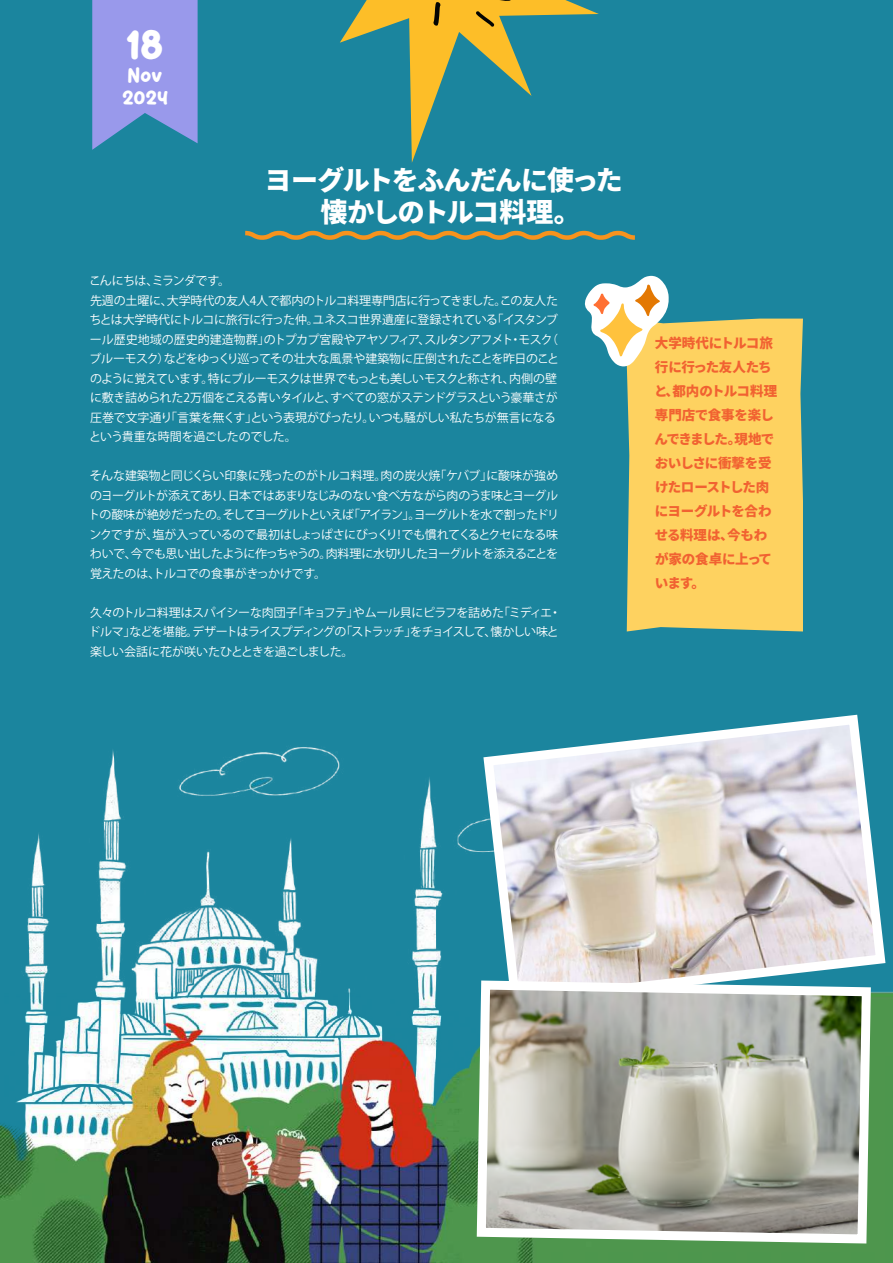
<style>
.page{position:relative;width:893px;height:1263px;background:#1b859e}
.page>*{position:absolute;margin:0;border:0;box-sizing:border-box;transform-origin:0 0}
.t1{font:37.5px "Nice Sugar";color:#fff}
.t2{font:900 27px/32.4px "Noto Sans JP";letter-spacing:-.055em;color:#fff;text-align:center}
.t3{font:18px/21.6px "Nice Sugar";color:#fff;text-align:center}
.t4{font:900 13.5px/24px "Noto Sans JP";letter-spacing:-.03em;color:#f16231}
.t5{font:12px/19.5px "Koz Go Pr 6 N";letter-spacing:-.04em;color:#fff}
</style>
<div class="page">
<svg style="left:245px;top:230px;width:390px;height:10px"></svg>
<div style="left:627px;top:319px;width:176px;height:312px;background:#fed260"></div>
<svg style="left:584px;top:276px;width:85px;height:90px"></svg>
<svg style="left:92px;top:0;width:106px;height:150px;background:#8796e0"></svg>
<svg style="left:340px;top:0;width:259px;height:163px"></svg>
<img style="left:0;top:747px;width:893px;height:516px">
<svg style="left:478px;top:714px;width:412px;height:296px"></svg>
<svg style="left:472px;top:976px;width:403px;height:272px;background:#adb3a6"></svg>
<h1 class="t1" style="left:126px;top:24px;width:39px">18</h1>
<h3 class="t3" style="left:122px;top:66px;width:47px">Nov<br>2024</h3>
<h2 class="t2" style="left:265px;top:164px;width:360px">ヨーグルトをふんだんに使った懐かしのトルコ料理。</h2>
<p class="t5" style="left:89px;top:271px;width:471px">こんにちは、ミランダです。<br>先週の土曜に、大学時代の友人4人で都内のトルコ料理専門店に行ってきました。この友人たちとは大学時代にトルコに旅行に行った仲。ユネスコ世界遺産に登録されている「イスタンブール歴史地域の歴史的建造物群」のトプカプ宮殿やアヤソフィア、スルタンアフメト・モスク（ブルーモスク）などをゆっくり巡ってその壮大な風景や建築物に圧倒されたことを昨日のことのように覚えています。特にブルーモスクは世界でもっとも美しいモスクと称され、内側の壁に敷き詰められた2万個をこえる青いタイルと、すべての窓がステンドグラスという豪華さが圧巻で文字通り「言葉を無くす」という表現がぴったり。いつも騒がしい私たちが無言になるという貴重な時間を過ごしたのでした。</p>
<p class="t5" style="left:88px;top:466px;width:472px;text-align:justify">そんな建築物と同じくらい印象に残ったのがトルコ料理。肉の炭火焼「ケバブ」に酸味が強めのヨーグルトが添えてあり、日本ではあまりなじみのない食べ方ながら肉のうま味とヨーグルトの酸味が絶妙だったの。そしてヨーグルトといえば「アイラン」。ヨーグルトを水で割ったドリンクですが、塩が入っているので最初はしょっぱさにびっくり！でも慣れてくるとクセになる味わいで、今でも思い出したように作っちゃうの。肉料理に水切りしたヨーグルトを添えることを覚えたのは、トルコでの食事がきっかけです。</p>
<p class="t5" style="left:89px;top:603px;width:474px">久々のトルコ料理はスパイシーな肉団子「キョフテ」やムール貝にピラフを詰めた「ミディエ・ドルマ」などを堪能。デザートはライスプディングの「ストラッチ」をチョイスして、懐かしい味と楽しい会話に花が咲いたひとときを過ごしました。</p>
<p class="t4" style="left:654px;top:331px;width:125px">大学時代にトルコ旅行に行った友人たちと、都内のトルコ料理専門店で食事を楽しんできました。現地でおいしさに衝撃を受けたローストした肉にヨーグルトを合わせる料理は、今もわが家の食卓に上っています。</p>
</div>
